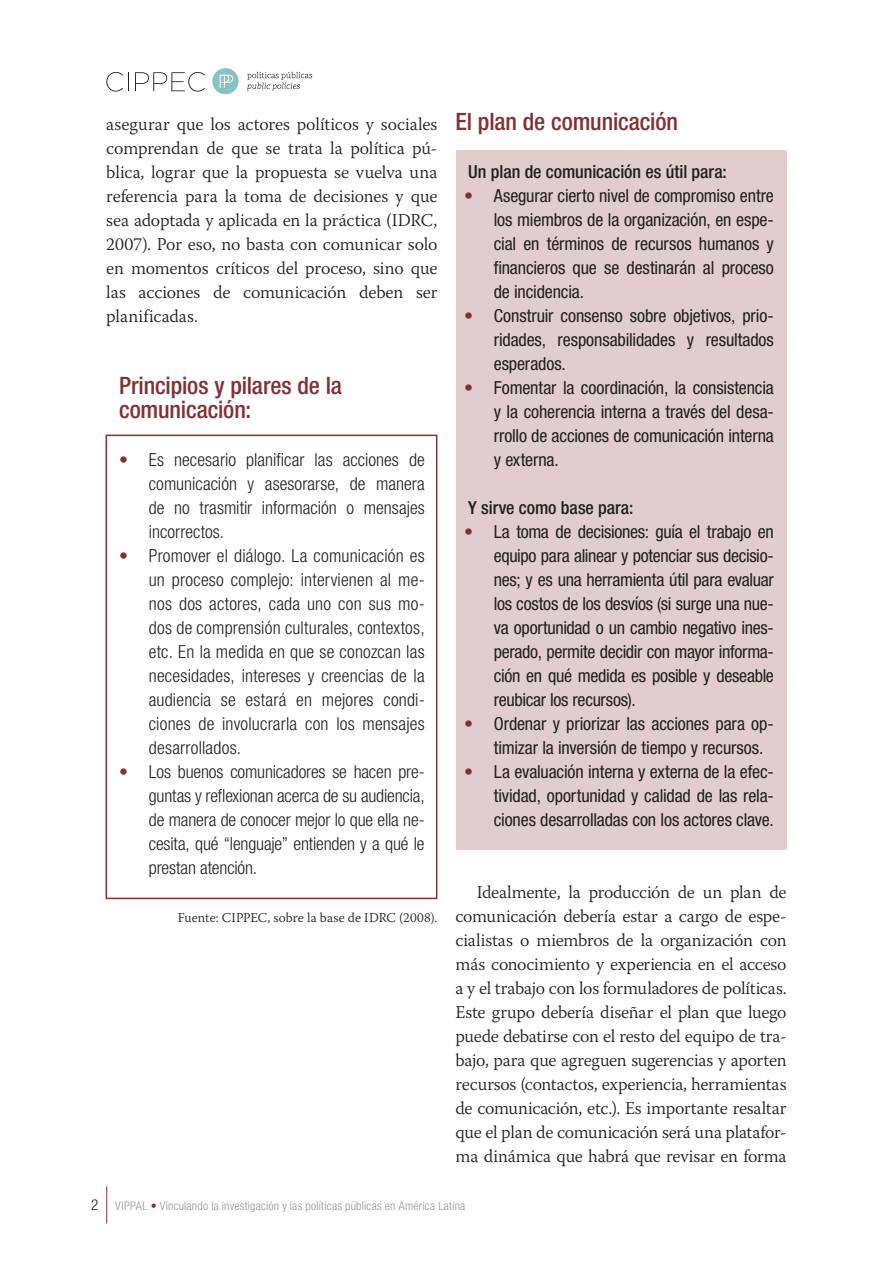
<style>
.page{position:relative;width:893px;height:1263px;background:#fff}
.page>*{position:absolute;margin:0;border:0;box-sizing:border-box;transform-origin:0 0}
.titulo_1{font:500 condensed 24px/24px "Helvetica Neue LT Std";letter-spacing:-.005em;color:#843034}
.texto_viñeteado_afue{font:condensed 18px/24px "Helvetica Neue LT Std";letter-spacing:-.01em;color:#231f20;text-align:justify}
.texto{font:300 18px/24px "Warnock Pro";letter-spacing:-.01em;color:#231f20;text-align:justify}
.texto_viñeteado_afue-2{font:300 condensed 18px/24px "Helvetica Neue LT Std";letter-spacing:.005em;color:#231f20;text-align:justify}
.texto_viñeteado_afue-3{font:500 condensed 18px "Helvetica Neue LT Std";letter-spacing:-.005em;color:#231f20}
.texto_viñeteado_afue-4{font:300 condensed 15px "Helvetica Neue LT Std";color:#231f20}
.fuente{font:300 13.5px "Warnock Pro";color:#231f20}
.texto_viñeteado_afue-5{font:300 condensed 12px "Helvetica Neue LT Std";letter-spacing:.02em;color:#939598}
.s1{color:#843034}
</style>
<div class="page">
<hr style="left:106px;top:1186px;width:1px;height:37px;background:#843034">
<svg style="left:106px;top:72px;width:23px;height:20px"></svg>
<svg style="left:135px;top:72px;width:70px;height:20px"></svg>
<svg style="left:247px;top:72px;width:65px;height:19px"></svg>
<svg style="left:212px;top:68px;width:27px;height:26px"></svg>
<svg style="left:220px;top:75px;width:13px;height:13px"></svg>
<div style="left:456px;top:151px;width:331px;height:699px;background:#e1cdce"></div>
<div style="left:106px;top:435px;width:331px;height:464px;border:2px solid #843034"></div>
<p class="texto" style="left:106px;top:112px;width:333px">asegurar que los actores políticos y sociales comprendan de que se trata la política pú&shy;blica, lograr que la propuesta se vuelva una referencia para la toma de decisiones y que sea adoptada y aplicada en la práctica (IDRC, 2007). Por eso, no basta con comunicar solo en momentos críticos del proceso, sino que las acciones de comunicación deben ser planificadas.</p>
<p class="titulo_1" style="left:119px;top:373px;width:224px">Principios y pilares de la comunicación:</p>
<p class="texto_viñeteado_afue-2" style="left:149px;top:448px;width:277px;text-indent:-30px"><span class="s1">•</span> Es necesario planificar las acciones de comunicación y asesorarse, de manera de no trasmitir información o mensajes incorrectos.</p>
<p class="texto_viñeteado_afue-2" style="left:149px;top:544px;width:277px;text-indent:-30px"><span class="s1">•</span> Promover el diálogo. La comunicación es un proceso complejo: intervienen al me&shy;nos dos actores, cada uno con sus mo&shy;dos de comprensión culturales, contextos, etc. En la medida en que se conozcan las necesidades, intereses y creencias de la audiencia se estará en mejores condi&shy;ciones de involucrarla con los mensajes desarrollados.</p>
<p class="texto_viñeteado_afue-2" style="left:149px;top:760px;width:277px;text-indent:-30px"><span class="s1">•</span> Los buenos comunicadores se hacen pre&shy;guntas y reflexionan acerca de su audiencia, de manera de conocer mejor lo que ella ne&shy;cesita, qué “lenguaje” entienden y a qué le prestan atención.</p>
<p class="fuente" style="left:178px;top:910px;width:261px">Fuente: CIPPEC, sobre la base de IDRC (2008).</p>
<p class="titulo_1" style="left:455px;top:109px;width:224px">El plan de comunicación</p>
<p class="texto_viñeteado_afue-3" style="left:468px;top:161px;width:260px">Un plan de comunicación es útil para:</p>
<p class="texto_viñeteado_afue" style="left:494px;top:184px;width:282px;text-indent:-30px"><span class="s1">•</span> Asegurar cierto nivel de compromiso entre los miembros de la organización, en espe&shy;cial en términos de recursos humanos y financieros que se destinarán al proceso de incidencia.</p>
<p class="texto_viñeteado_afue" style="left:494px;top:304px;width:282px;text-indent:-30px"><span class="s1">•</span> Construir consenso sobre objetivos, prio&shy;ridades, responsabilidades y resultados esperados.</p>
<p class="texto_viñeteado_afue" style="left:494px;top:376px;width:282px;text-indent:-30px"><span class="s1">•</span> Fomentar la coordinación, la consistencia y la coherencia interna a través del desa&shy;rrollo de acciones de comunicación interna y externa.</p>
<p class="texto_viñeteado_afue-3" style="left:468px;top:497px;width:167px">Y sirve como base para:</p>
<p class="texto_viñeteado_afue" style="left:494px;top:520px;width:282px;text-indent:-30px"><span class="s1">•</span> La toma de decisiones: guía el trabajo en equipo para alinear y potenciar sus decisio&shy;nes; y es una herramienta útil para evaluar los costos de los desvíos (si surge una nue&shy;va oportunidad o un cambio negativo ines&shy;perado, permite decidir con mayor informa&shy;ción en qué medida es posible y deseable reubicar los recursos).</p>
<p class="texto_viñeteado_afue" style="left:494px;top:712px;width:282px;text-indent:-30px"><span class="s1">•</span> Ordenar y priorizar las acciones para op&shy;timizar la inversión de tiempo y recursos.</p>
<p class="texto_viñeteado_afue" style="left:494px;top:760px;width:282px;text-indent:-30px"><span class="s1">•</span> La evaluación interna y externa de la efec&shy;tividad, oportunidad y calidad de las rela&shy;ciones desarrolladas con los actores clave.</p>
<p class="texto" style="left:455px;top:880px;width:333px;text-indent:21px">Idealmente, la producción de un plan de comunicación debería estar a cargo de espe&shy;cialistas o miembros de la organización con más conocimiento y experiencia en el acceso a y el trabajo con los formuladores de políticas.<br>Este grupo debería diseñar el plan que luego puede debatirse con el resto del equipo de tra&shy;bajo, para que agreguen sugerencias y aporten recursos (contactos, experiencia, herramientas de comunicación, etc.). Es importante resaltar que el plan de comunicación será una platafor&shy;ma dinámica que habrá que revisar en forma</p>
<p class="texto_viñeteado_afue-4" style="left:91px;top:1196px;width:9px">2</p>
<p class="texto_viñeteado_afue-5" style="left:115px;top:1199px;width:352px">VIPPAL <span class="s1">•</span> Vinculando la investigación y las políticas públicas en América Latina</p>
</div>
